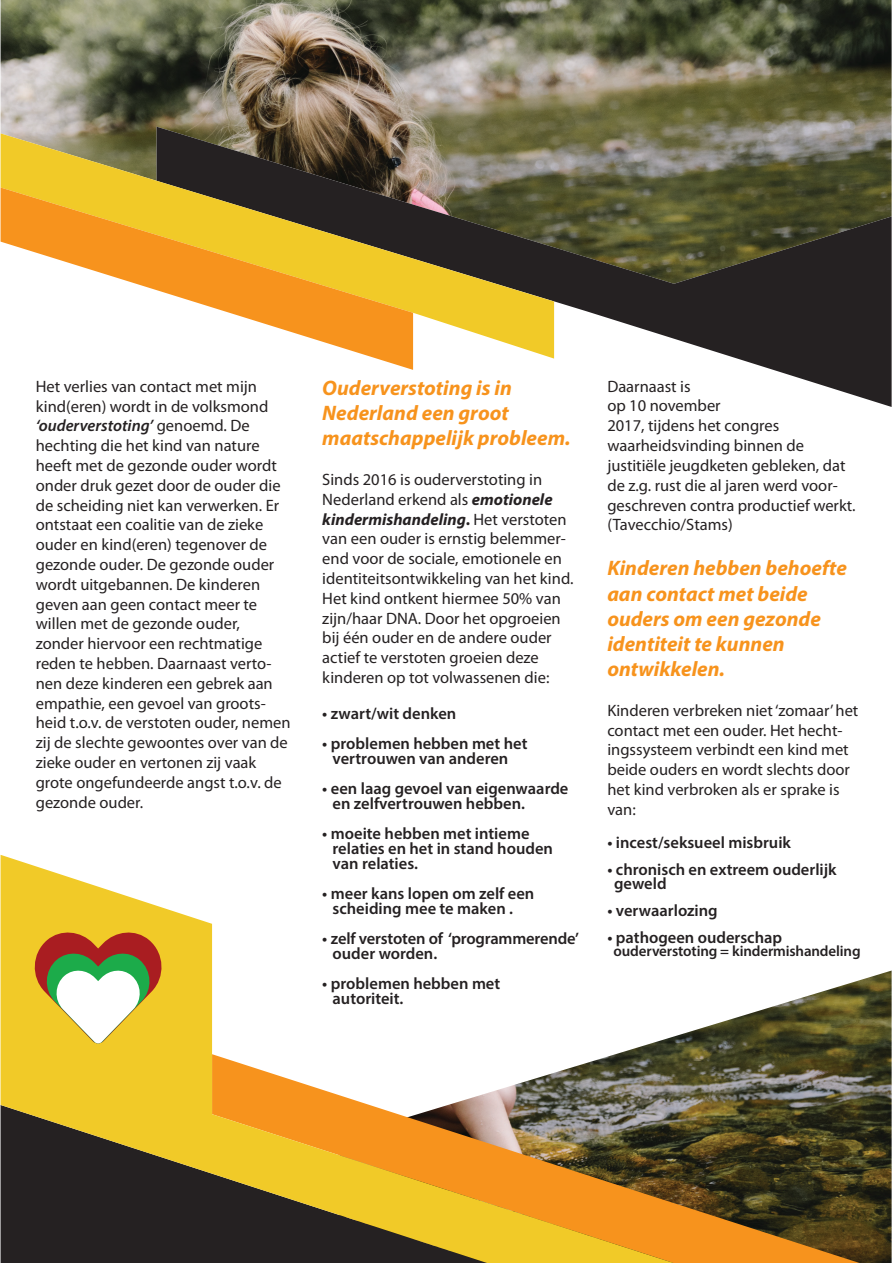
<style>
.page{position:relative;width:893px;height:1263px;background:#fff}
.page>*{position:absolute;margin:0;border:0;box-sizing:border-box;transform-origin:0 0}
.t1{font:italic 700 21px/25.2px "Myriad Pro";color:#f7931d}
.t2{font:16.5px/19.8px "Myriad Pro";color:#252122}
.t3{font:600 16.5px/15px "Myriad Pro";color:#252122}
.t4{font:600 15px "Myriad Pro";letter-spacing:-.01em;color:#252122}
.s1{font-weight:600;font-style:italic}
.s2{font-weight:700;font-style:italic}
.s3{font-weight:700}
</style>
<div class="page">
<img style="left:1px;top:0;width:891px;height:133px">
<img style="left:674px;top:970px;width:218px;height:293px">
<svg style="left:674px;top:1054px;width:185px;height:209px;background:#645027"></svg>
<svg style="left:1px;top:855px;width:673px;height:408px"></svg>
<svg style="left:157px;top:127px;width:735px;height:280px"></svg>
<svg style="left:1px;top:133px;width:553px;height:226px;background:#827544"></svg>
<svg style="left:1px;top:187px;width:412px;height:183px"></svg>
<svg style="left:35px;top:932px;width:127px;height:111px"></svg>
<p class="t2" style="left:36px;top:377px;width:256px">Het verlies van contact met mijn kind(eren) wordt in de volksmond <span class="s1">‘ouderverstoting’</span> genoemd. De hechting die het kind van nature heeft met de gezonde ouder wordt onder druk gezet door de ouder die de scheiding niet kan verwerken. Er ontstaat een coalitie van de zieke ouder en kind(eren) tegenover de gezonde ouder. De gezonde ouder wordt uitgebannen. De kinderen geven aan geen contact meer te willen met de gezonde ouder, zonder hiervoor een rechtmatige reden te hebben. Daarnaast verto&shy;nen deze kinderen een gebrek aan empathie, een gevoel van groots&shy;heid t.o.v. de verstoten ouder, nemen zij de slechte gewoontes over van de zieke ouder en vertonen zij vaak grote ongefundeerde angst t.o.v. de gezonde ouder.</p>
<p class="t1" style="left:322px;top:375px;width:250px">Ouderverstoting is in<br>Nederland een groot maatschappelijk probleem.</p>
<p class="t2" style="left:322px;top:470px;width:253px">Sinds 2016 is ouderverstoting in Nederland erkend als <span class="s2">emotionele kindermishandeling</span><span class="s3">.</span> Het verstoten van een ouder is ernstig belemmer&shy;end voor de sociale, emotionele en identiteitsontwikkeling van het kind.<br>Het kind ontkent hiermee 50% van zijn/haar DNA. Door het opgroeien bij één ouder en de andere ouder actief te verstoten groeien deze kinderen op tot volwassenen die:</p>
<p class="t3" style="left:322px;top:706px;width:136px">• zwart/wit denken</p>
<p class="t3" style="left:322px;top:736px;width:207px;text-align:center">• problemen hebben met het vertrouwen van anderen</p>
<p class="t3" style="left:333px;top:781px;width:237px;text-indent:-10px">• een laag gevoel van eigenwaarde en zelfvertrouwen hebben.</p>
<p class="t3" style="left:333px;top:826px;width:222px;text-indent:-10px">• moeite hebben met intieme relaties en het in stand houden van relaties.</p>
<p class="t3" style="left:333px;top:886px;width:203px;text-indent:-10px">• meer kans lopen om zelf een scheiding mee te maken .</p>
<p class="t3" style="left:333px;top:931px;width:248px;text-indent:-10px">• zelf verstoten of ‘programmerende’ ouder worden.</p>
<p class="t3" style="left:333px;top:976px;width:169px;text-indent:-10px">• problemen hebben met autoriteit.</p>
<p class="t2" style="left:607px;top:377px;width:250px">Daarnaast is<br>op 10 november<br>2017, tijdens het congres waarheidsvinding binnen de justitiële jeugdketen gebleken, dat de z.g. rust die al jaren werd voor&shy;geschreven contra productief werkt. (Tavecchio/Stams)</p>
<p class="t1" style="left:607px;top:555px;width:241px">Kinderen hebben behoefte aan contact met beide ouders om een gezonde identiteit te kunnen ontwikkelen.</p>
<p class="t2" style="left:607px;top:701px;width:253px">Kinderen verbreken niet ‘zomaar’ het contact met een ouder. Het hecht&shy;ingssysteem verbindt een kind met beide ouders en wordt slechts door het kind verbroken als er sprake is van:</p>
<p class="t3" style="left:607px;top:835px;width:185px">• incest/seksueel misbruik</p>
<p class="t3" style="left:614px;top:862px;width:224px;line-height:13.5px;text-indent:-7px">• chronisch en extreem ouderlijk geweld</p>
<p class="t3" style="left:607px;top:902px;width:112px">• verwaarlozing</p>
<p class="t3" style="left:607px;top:929px;width:176px">• pathogeen ouderschap</p>
<p class="t4" style="left:614px;top:941px;width:248px">ouderverstoting = kindermishandeling</p>
</div>
